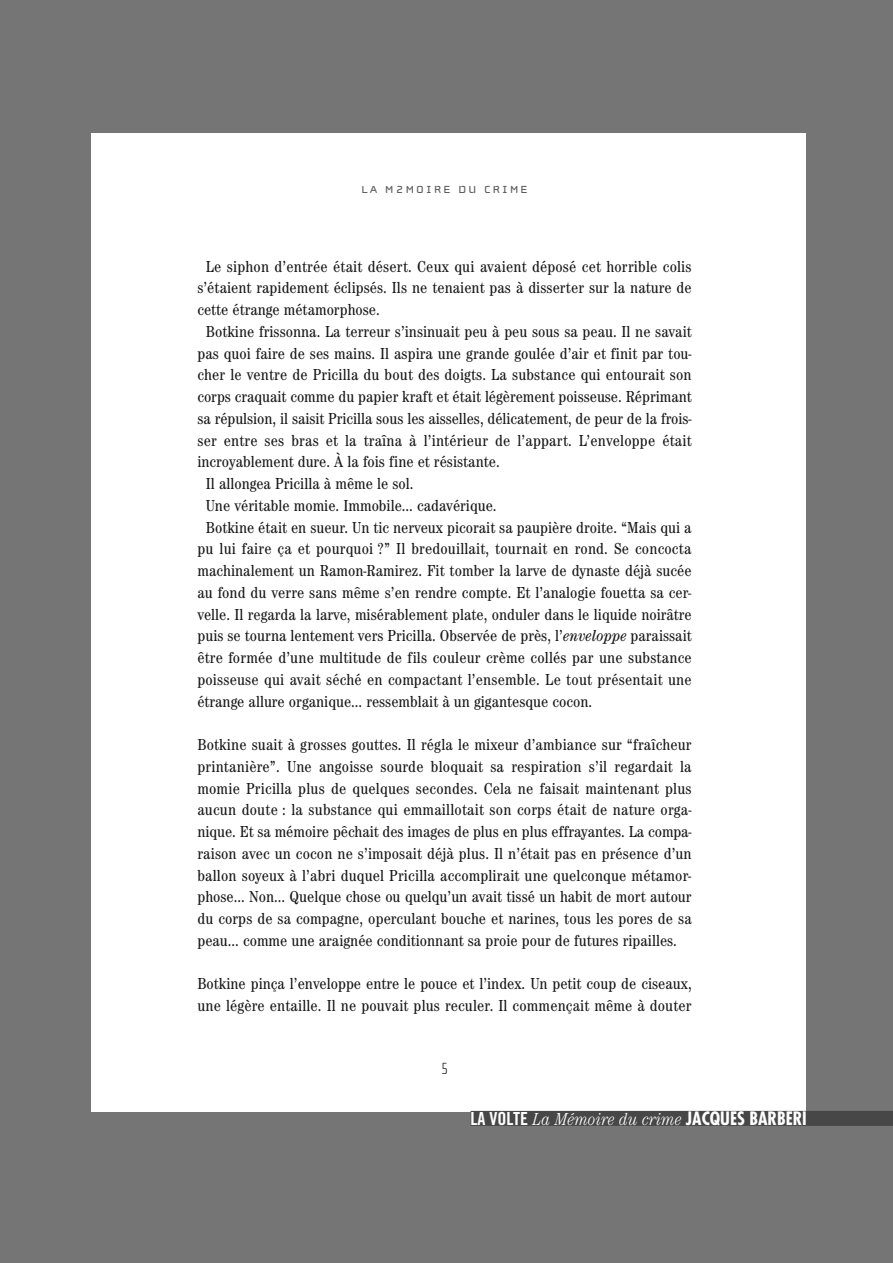
<style>
.page{position:relative;width:893px;height:1263px;background:#757575}
.page>*{position:absolute;margin:0;border:0;box-sizing:border-box;transform-origin:0 0}
.t1{font:italic 300 condensed 18px "Century EF";color:#fff}
.t2{font:condensed 16.5px/21.8px "Century EF";color:#191919;text-align:justify}
.t3{font:100 16.5px "Cholla Sans";color:#191919}
.t4{font:15px "Cholla Unicase";letter-spacing:.15em;color:#5e5e5e}
.s1{font-style:italic}
.s2{font-family:"Trade Gothic Bold Cond Twenty";font-weight:400;font-style:normal;font-stretch:normal}
.s3{font-family:"Futura";font-weight:700;font-style:normal}
</style>
<div class="page">
<div style="left:91px;top:133px;width:715px;height:978px;background:#fff"></div>
<div style="left:471px;top:1111px;width:422px;height:15px;background:#474747"></div>
<p class="t4" style="left:362px;top:179px;width:167px">LA M2MOIRE DU CRIME</p>
<p class="t2" style="left:206px;top:255px;width:487px">Le siphon d’entrée était désert. Ceux qui avaient déposé cet horrible colis</p>
<p class="t2" style="left:197px;top:277px;width:496px">s’étaient rapidement éclipsés. Ils ne tenaient pas à disserter sur la nature de</p>
<p class="t2" style="left:197px;top:298px;width:184px">cette étrange métamorphose.</p>
<p class="t2" style="left:206px;top:320px;width:487px">Botkine frissonna. La terreur s’insinuait peu à peu sous sa peau. Il ne savait</p>
<p class="t2" style="left:197px;top:342px;width:496px">pas quoi faire de ses mains. Il aspira une grande goulée d’air et finit par tou-</p>
<p class="t2" style="left:197px;top:364px;width:496px">cher le ventre de Pricilla du bout des doigts. La substance qui entourait son</p>
<p class="t2" style="left:197px;top:385px;width:496px">corps craquait comme du papier kraft et était légèrement poisseuse. Réprimant</p>
<p class="t2" style="left:197px;top:407px;width:496px">sa répulsion, il saisit Pricilla sous les aisselles, délicatement, de peur de la frois-</p>
<p class="t2" style="left:197px;top:429px;width:496px">ser entre ses bras et la traîna à l’intérieur de l’appart. L’enveloppe était</p>
<p class="t2" style="left:197px;top:451px;width:304px">incroyablement dure. À la fois fine et résistante.</p>
<p class="t2" style="left:206px;top:472px;width:209px">Il allongea Pricilla à même le sol.</p>
<p class="t2" style="left:206px;top:494px;width:292px">Une véritable momie. Immobile… cadavérique.</p>
<p class="t2" style="left:206px;top:516px;width:487px">Botkine était en sueur. Un tic nerveux picorait sa paupière droite. “Mais qui a</p>
<p class="t2" style="left:197px;top:538px;width:495px">pu lui faire ça et pourquoi ?” Il bredouillait, tournait en rond. Se concocta</p>
<p class="t2" style="left:197px;top:559px;width:496px">machinalement un Ramon-Ramirez. Fit tomber la larve de dynaste déjà sucée</p>
<p class="t2" style="left:197px;top:581px;width:495px">au fond du verre sans même s’en rendre compte. Et l’analogie fouetta sa cer-</p>
<p class="t2" style="left:197px;top:603px;width:496px">velle. Il regarda la larve, misérablement plate, onduler dans le liquide noirâtre</p>
<p class="t2" style="left:197px;top:625px;width:496px">puis se tourna lentement vers Pricilla. Observée de près, l’<span class="s1">enveloppe</span> paraissait</p>
<p class="t2" style="left:197px;top:646px;width:496px">être formée d’une multitude de fils couleur crème collés par une substance</p>
<p class="t2" style="left:197px;top:668px;width:496px">poisseuse qui avait séché en compactant l’ensemble. Le tout présentait une</p>
<p class="t2" style="left:197px;top:690px;width:396px">étrange allure organique… ressemblait à un gigantesque cocon.</p>
<p class="t2" style="left:197px;top:733px;width:496px">Botkine suait à grosses gouttes. Il régla le mixeur d’ambiance sur “fraîcheur printanière”. Une angoisse sourde bloquait sa respiration s’il regardait la momie Pricilla plus de quelques secondes. Cela ne faisait maintenant plus aucun doute : la substance qui emmaillotait son corps était de nature orga&shy;nique. Et sa mémoire pêchait des images de plus en plus effrayantes. La compa&shy;raison avec un cocon ne s’imposait déjà plus. Il n’était pas en présence d’un ballon soyeux à l’abri duquel Pricilla accomplirait une quelconque métamor&shy;phose… Non… Quelque chose ou quelqu’un avait tissé un habit de mort autour du corps de sa compagne, operculant bouche et narines, tous les pores de sa peau… comme une araignée conditionnant sa proie pour de futures ripailles.</p>
<p class="t2" style="left:197px;top:973px;width:496px">Botkine pinça l’enveloppe entre le pouce et l’index. Un petit coup de ciseaux, une légère entaille. Il ne pouvait plus reculer. Il commençait même à douter</p>
<p class="t3" style="left:441px;top:1059px;width:8px">5</p>
<p class="t1" style="left:471px;top:1108px;width:338px"><span class="s2">LA VOLTE</span> La Mémoire du crime <span class="s3">JACQUES BARBÉRI</span></p>
</div>
